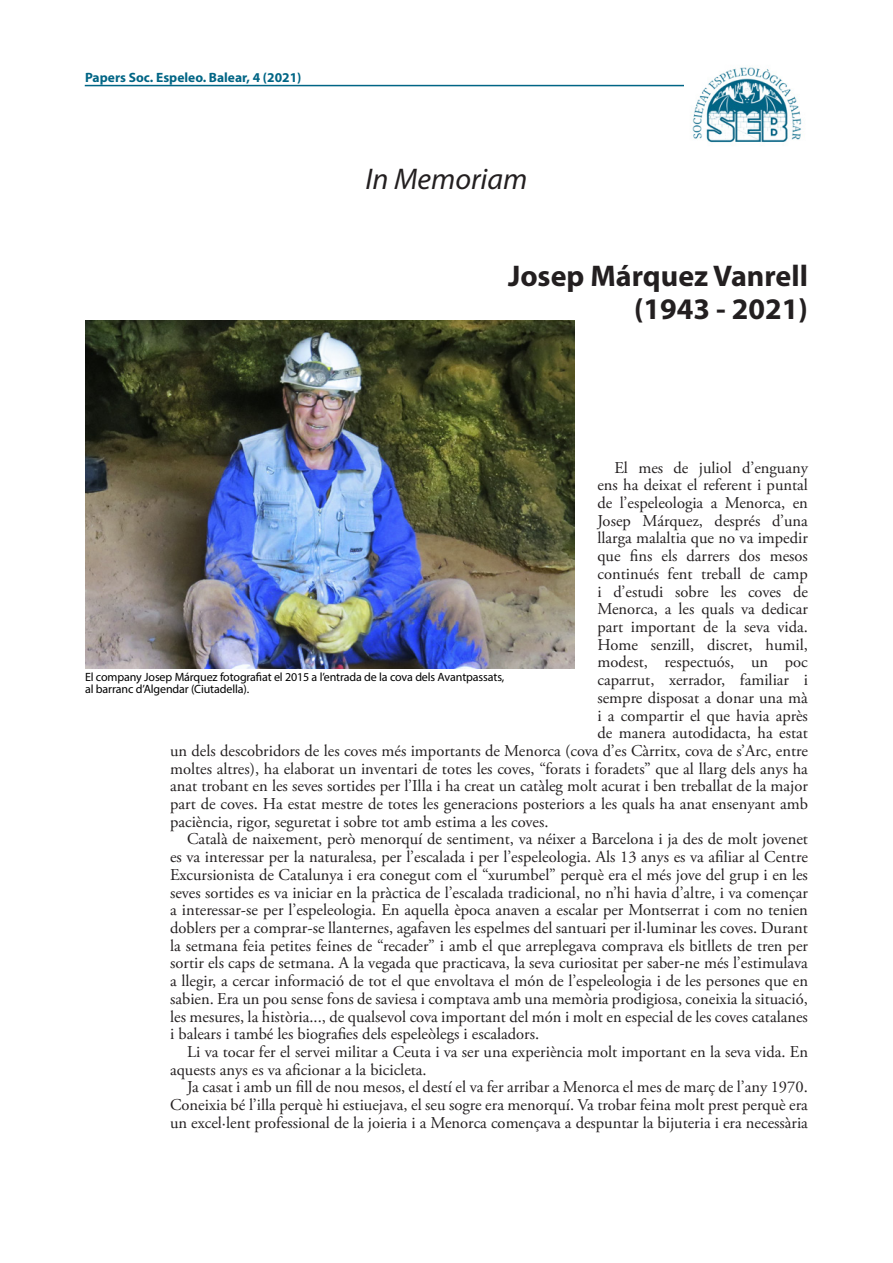
<style>
.page{position:relative;width:893px;height:1263px;background:#fff}
.page>*{position:absolute;margin:0;border:0;box-sizing:border-box;transform-origin:0 0}
.t1{font:700 30px/33px "Myriad Pro";color:#231f20;text-align:right}
.t2{font:italic 30px "Myriad Pro";color:#231f20}
.t3{font:16.5px "Adobe Garamond Pro";color:#231f20}
.t4{font:700 13.5px "Myriad Pro";color:#006585}
.t5{font:12px/12px "Myriad Pro";letter-spacing:-.01em;color:#000}
</style>
<div class="page">
<hr style="left:85px;top:85px;width:723px;height:1px;background:#006585">
<img style="left:685px;top:66px;width:123px;height:77px">
<img style="left:85px;top:320px;width:490px;height:348px">
<p class="t4" style="left:85px;top:68px;width:218px">Papers Soc. Espeleo. Balear, 4 (2021)</p>
<h1 class="t2" style="left:366px;top:160px;width:163px">In Memoriam</h1>
<h1 class="t1" style="left:508px;top:258px;width:301px">Josep Márquez Vanrell (1943 - 2021)</h1>
<p class="t3" style="left:614px;top:457px;width:195px">El mes de juliol d’enguany</p>
<p class="t3" style="left:597px;top:475px;width:212px">ens ha deixat el referent i puntal</p>
<p class="t3" style="left:597px;top:493px;width:212px">de l’espeleologia a Menorca, en</p>
<p class="t3" style="left:597px;top:511px;width:212px">Josep Márquez, després d’una</p>
<p class="t3" style="left:597px;top:528px;width:212px">llarga malaltia que no va impedir</p>
<p class="t3" style="left:597px;top:546px;width:212px">que fins els darrers dos mesos</p>
<p class="t3" style="left:597px;top:564px;width:212px">continués fent treball de camp</p>
<p class="t3" style="left:597px;top:581px;width:212px">i d’estudi sobre les coves de</p>
<p class="t3" style="left:597px;top:599px;width:212px">Menorca, a les quals va dedicar</p>
<p class="t3" style="left:597px;top:617px;width:212px">part important de la seva vida.</p>
<p class="t3" style="left:597px;top:634px;width:212px">Home senzill, discret, humil,</p>
<p class="t3" style="left:597px;top:652px;width:212px">modest, respectuós, un poc</p>
<p class="t3" style="left:597px;top:670px;width:212px">caparrut, xerrador, familiar i</p>
<p class="t3" style="left:597px;top:688px;width:212px">sempre disposat a donar una mà</p>
<p class="t3" style="left:597px;top:705px;width:212px">i a compartir el que havia après</p>
<p class="t3" style="left:597px;top:723px;width:212px">de manera autodidacta, ha estat</p>
<p class="t3" style="left:170px;top:741px;width:639px">un dels descobridors de les coves més importants de Menorca (cova d’es Càrritx, cova de s’Arc, entre</p>
<p class="t3" style="left:170px;top:758px;width:639px">moltes altres), ha elaborat un inventari de totes les coves, “forats i foradets” que al llarg dels anys ha</p>
<p class="t3" style="left:170px;top:776px;width:639px">anat trobant en les seves sortides per l’Illa i ha creat un catàleg molt acurat i ben treballat de la major</p>
<p class="t3" style="left:170px;top:794px;width:639px">part de coves. Ha estat mestre de totes les generacions posteriors a les quals ha anat ensenyant amb</p>
<p class="t3" style="left:170px;top:812px;width:380px">paciència, rigor, seguretat i sobre tot amb estima a les coves.</p>
<p class="t3" style="left:187px;top:829px;width:622px">Català de naixement, però menorquí de sentiment, va néixer a Barcelona i ja des de molt jovenet</p>
<p class="t3" style="left:170px;top:847px;width:639px">es va interessar per la naturalesa, per l’escalada i per l’espeleologia. Als 13 anys es va afiliar al Centre</p>
<p class="t3" style="left:170px;top:865px;width:639px">Excursionista de Catalunya i era conegut com el “xurumbel” perquè era el més jove del grup i en les</p>
<p class="t3" style="left:170px;top:882px;width:639px">seves sortides es va iniciar en la pràctica de l’escalada tradicional, no n’hi havia d’altre, i va començar</p>
<p class="t3" style="left:170px;top:900px;width:639px">a interessar-se per l’espeleologia. En aquella època anaven a escalar per Montserrat i com no tenien</p>
<p class="t3" style="left:170px;top:918px;width:639px">doblers per a comprar-se llanternes, agafaven les espelmes del santuari per il·luminar les coves. Durant</p>
<p class="t3" style="left:170px;top:935px;width:639px">la setmana feia petites feines de “recader” i amb el que arreplegava comprava els bitllets de tren per</p>
<p class="t3" style="left:170px;top:953px;width:639px">sortir els caps de setmana. A la vegada que practicava, la seva curiositat per saber-ne més l’estimulava</p>
<p class="t3" style="left:170px;top:971px;width:639px">a llegir, a cercar informació de tot el que envoltava el món de l’espeleologia i de les persones que en</p>
<p class="t3" style="left:170px;top:989px;width:639px">sabien. Era un pou sense fons de saviesa i comptava amb una memòria prodigiosa, coneixia la situació,</p>
<p class="t3" style="left:170px;top:1006px;width:639px">les mesures, la història..., de qualsevol cova important del món i molt en especial de les coves catalanes</p>
<p class="t3" style="left:170px;top:1024px;width:371px">i balears i també les biografies dels espeleòlegs i escaladors.</p>
<p class="t3" style="left:187px;top:1042px;width:622px">Li va tocar fer el servei militar a Ceuta i va ser una experiència molt important en la seva vida. En</p>
<p class="t3" style="left:170px;top:1059px;width:258px">aquests anys es va aficionar a la bicicleta.</p>
<p class="t3" style="left:187px;top:1077px;width:622px">Ja casat i amb un fill de nou mesos, el destí el va fer arribar a Menorca el mes de març de l’any 1970.</p>
<p class="t3" style="left:170px;top:1095px;width:639px">Coneixia bé l’illa perquè hi estiuejava, el seu sogre era menorquí. Va trobar feina molt prest perquè era</p>
<p class="t3" style="left:170px;top:1113px;width:639px">un excel·lent professional de la joieria i a Menorca començava a despuntar la bijuteria i era necessària</p>
<p class="t5" style="left:85px;top:671px;width:421px">El company Josep Márquez fotografiat el 2015 a l’entrada de la cova dels Avantpassats, al barranc d’Algendar (Ciutadella).</p>
</div>
